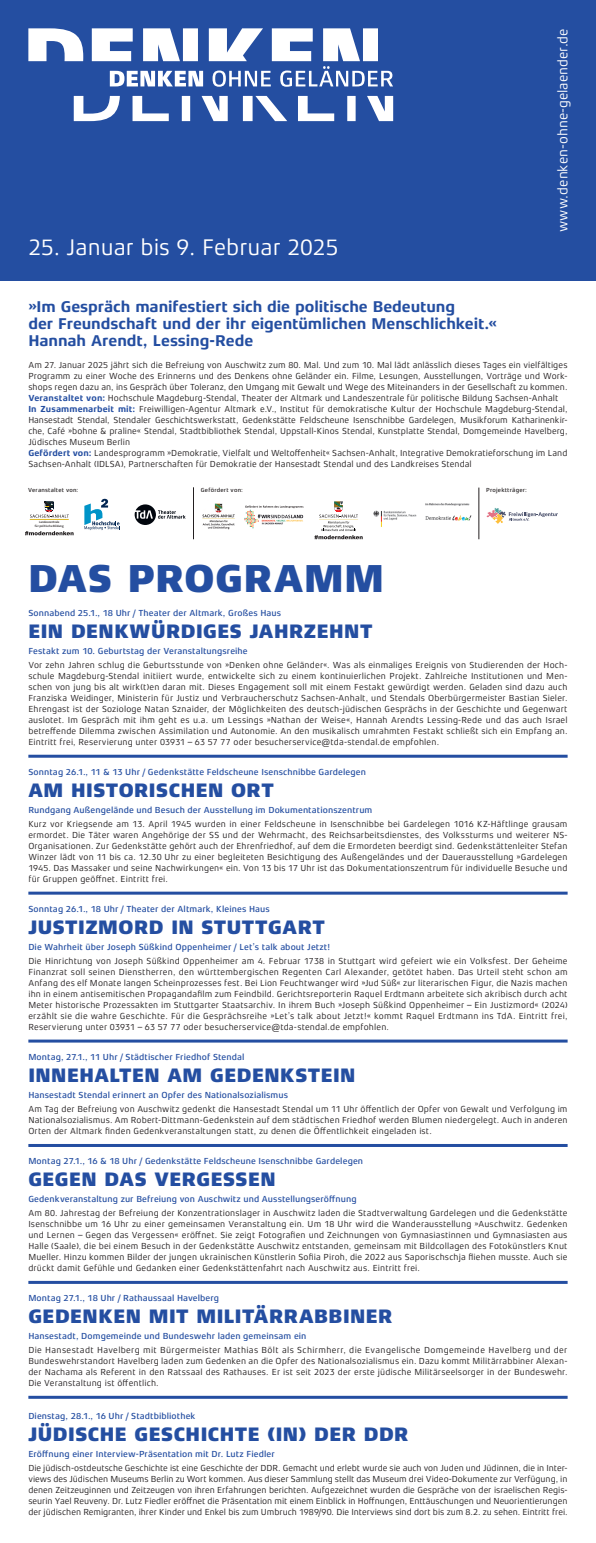
<style>
.page{position:relative;width:596px;height:1543px;background:#fff}
.page>*{position:absolute;margin:0;border:0;box-sizing:border-box;transform-origin:0 0}
.t1{font:800 39.6px "Xenois Sans Pro";letter-spacing:.02em;color:#244ea1}
.t2{font:23px "Xenois Sans Pro";color:#fff}
.t3{font:800 19.8px "Xenois Sans Pro";letter-spacing:.025em;color:#244ea1}
.t4{font:700 15.8px/17px "Xenois Sans Pro";letter-spacing:-.005em;color:#244ea1}
.t5{font:14px "Xenois Sans Pro";color:#fff}
.t6{font:8.9px/11px "Xenois Sans Pro";letter-spacing:.005em;color:#231f20;text-align:justify}
.t7{font:500 8.9px "Xenois Sans Pro";letter-spacing:.005em;color:#244ea1}
.t8{font:500 5.9px "Xenois Sans Pro";letter-spacing:.03em;color:#231f20}
.t9{font:600 3.1px/3.8px "The Sans C5";color:#231f20;text-align:center}
.s1{font-weight:700;color:#244ea1}
</style>
<div class="page">
<div style="left:0;top:0;width:595px;height:281px;background:#244ea1"></div>
<hr style="left:28px;top:754px;width:539px;height:3px;background:#244ea1">
<hr style="left:28px;top:891px;width:539px;height:3px;background:#244ea1">
<hr style="left:28px;top:1039px;width:539px;height:3px;background:#244ea1">
<hr style="left:28px;top:1143px;width:539px;height:3px;background:#244ea1">
<hr style="left:28px;top:1280px;width:539px;height:3px;background:#244ea1">
<hr style="left:28px;top:1395px;width:539px;height:3px;background:#244ea1">
<svg style="left:28px;top:28px;width:365px;height:59px"></svg>
<svg style="left:74px;top:96px;width:319px;height:25px"></svg>
<img style="left:202px;top:503px;width:33px;height:27px">
<img style="left:244px;top:505px;width:60px;height:24px">
<img style="left:425px;top:503px;width:47px;height:18px">
<img style="left:373px;top:510px;width:44px;height:17px">
<hr style="left:193px;top:487px;width:1px;height:52px;background:#231f20">
<hr style="left:478px;top:487px;width:1px;height:52px;background:#231f20">
<svg style="left:486px;top:508px;width:71px;height:16px"></svg>
<svg style="left:314px;top:501px;width:48px;height:38px"></svg>
<svg style="left:84px;top:499px;width:36px;height:31px"></svg>
<svg style="left:134px;top:504px;width:51px;height:21px"></svg>
<svg style="left:25px;top:531px;width:49px;height:4px"></svg>
<hr style="left:30px;top:519px;width:39px;height:1px;background:#ddb725">
<svg style="left:30px;top:501px;width:39px;height:16px"></svg>
<h2 class="t2" style="left:28px;top:234px;width:311px">25. Januar bis 9. Februar 2025</h2>
<h3 class="t5" style="left:554px;top:232px;width:205px;rotate:-90deg">www.denken-ohne-gelaender.de</h3>
<h3 class="t4" style="left:28px;top:298px;width:470px">»Im Gespräch manifestiert sich die politische Bedeutung<br>der Freundschaft und der ihr eigentümlichen Menschlichkeit.«<br>Hannah Arendt, Lessing-Rede</h3>
<p class="t6" style="left:28px;top:359px;width:540px;text-align:left">Am 27. Januar 2025 jährt sich die Befreiung von Auschwitz zum 80. Mal. Und zum 10. Mal lädt anlässlich dieses Tages ein vielfältiges Programm zu einer Woche des Erinnerns und des Denkens ohne Geländer ein. Filme, Lesungen, Ausstellungen, Vorträge und Work&shy;shops regen dazu an, ins Gespräch über Toleranz, den Umgang mit Gewalt und Wege des Miteinanders in der Gesellschaft zu kommen.<br><span class="s1">Veranstaltet von:</span> Hochschule Magdeburg-Stendal, Theater der Altmark und Landeszentrale für politische Bildung Sachsen-Anhalt <span class="s1">In Zusammenarbeit mit:</span> Freiwilligen-Agentur Altmark e.V., Institut für demokratische Kultur der Hochschule Magdeburg-Stendal, Hansestadt Stendal, Stendaler Geschichtswerkstatt, Gedenkstätte Feldscheune Isenschnibbe Gardelegen, Musikforum Katharinenkir&shy;che, Café »bohne &amp; praline« Stendal, Stadtbibliothek Stendal, Uppstall-Kinos Stendal, Kunstplatte Stendal, Domgemeinde Havelberg, Jüdisches Museum Berlin<br><span class="s1">Gefördert von:</span> Landesprogramm »Demokratie, Vielfalt und Weltoffenheit« Sachsen-Anhalt, Integrative Demokratieforschung im Land Sachsen-Anhalt (IDLSA), Partnerschaften für Demokratie der Hansestadt Stendal und des Landkreises Stendal</p>
<p class="t8" style="left:28px;top:486px;width:52px">Veranstaltet von:</p>
<p class="t8" style="left:201px;top:486px;width:44px">Gefördert von:</p>
<p class="t8" style="left:486px;top:486px;width:42px">Projektträger:</p>
<p class="t9" style="left:35px;top:520px;width:30px">Landeszentrale<br>für politische Bildung</p>
<h1 class="t1" style="left:28px;top:555px;width:357px">DAS PROGRAMM</h1>
<p class="t7" style="left:28px;top:608px;width:254px">Sonnabend 25.1., 18 Uhr / Theater der Altmark, Großes Haus</p>
<h3 class="t3" style="left:28px;top:620px;width:345px">EIN DENKWÜRDIGES JAHRZEHNT</h3>
<p class="t7" style="left:28px;top:645px;width:221px">Festakt zum 10. Geburtstag der Veranstaltungsreihe</p>
<p class="t6" style="left:28px;top:659px;width:540px">Vor zehn Jahren schlug die Geburtsstunde von »Denken ohne Geländer«. Was als einmaliges Ereignis von Studierenden der Hoch&shy;schule Magdeburg-Stendal initiiert wurde, entwickelte sich zu einem kontinuierlichen Projekt. Zahlreiche Institutionen und Men&shy;schen von jung bis alt wirk(t)en daran mit. Dieses Engagement soll mit einem Festakt gewürdigt werden. Geladen sind dazu auch Franziska Weidinger, Ministerin für Justiz und Verbraucherschutz Sachsen-Anhalt, und Stendals Oberbürgermeister Bastian Sieler.<br>Ehrengast ist der Soziologe Natan Sznaider, der Möglichkeiten des deutsch-jüdischen Gesprächs in der Geschichte und Gegenwart auslotet. Im Gespräch mit ihm geht es u.a. um Lessings »Nathan der Weise«, Hannah Arendts Lessing-Rede und das auch Israel betreffende Dilemma zwischen Assimilation und Autonomie. An den musikalisch umrahmten Festakt schließt sich ein Empfang an.<br>Eintritt frei, Reservierung unter 03931 – 63 57 77 oder besucherservice@tda-stendal.de empfohlen.</p>
<p class="t7" style="left:28px;top:766px;width:339px">Sonntag 26.1., 11 &amp; 13 Uhr / Gedenkstätte Feldscheune Isenschnibbe Gardelegen</p>
<h3 class="t3" style="left:28px;top:778px;width:247px">AM HISTORISCHEN ORT</h3>
<p class="t7" style="left:28px;top:804px;width:345px">Rundgang Außengelände und Besuch der Ausstellung im Dokumentationszentrum</p>
<p class="t6" style="left:28px;top:818px;width:540px">Kurz vor Kriegsende am 13. April 1945 wurden in einer Feldscheune in Isenschnibbe bei Gardelegen 1016 KZ-Häftlinge grausam ermordet. Die Täter waren Angehörige der SS und der Wehrmacht, des Reichsarbeitsdienstes, des Volkssturms und weiterer NS-Organisationen. Zur Gedenkstätte gehört auch der Ehrenfriedhof, auf dem die Ermordeten beerdigt sind. Gedenkstättenleiter Stefan Winzer lädt von 11 bis ca. 12.30 Uhr zu einer begleiteten Besichtigung des Außengeländes und der Dauerausstellung »Gardelegen 1945. Das Massaker und seine Nachwirkungen« ein. Von 13 bis 17 Uhr ist das Dokumentationszentrum für individuelle Besuche und für Gruppen geöffnet. Eintritt frei.</p>
<p class="t7" style="left:28px;top:903px;width:243px">Sonntag 26.1., 18 Uhr / Theater der Altmark, Kleines Haus</p>
<h3 class="t3" style="left:28px;top:915px;width:298px">JUSTIZMORD IN STUTTGART</h3>
<p class="t7" style="left:28px;top:941px;width:303px">Die Wahrheit über Joseph Süßkind Oppenheimer / Let’s talk about Jetzt!</p>
<p class="t6" style="left:28px;top:954px;width:540px">Die Hinrichtung von Joseph Süßkind Oppenheimer am 4. Februar 1738 in Stuttgart wird gefeiert wie ein Volksfest. Der Geheime Finanzrat soll seinen Dienstherren, den württembergischen Regenten Carl Alexander, getötet haben. Das Urteil steht schon am Anfang des elf Monate langen Scheinprozesses fest. Bei Lion Feuchtwanger wird »Jud Süß« zur literarischen Figur, die Nazis machen ihn in einem antisemitischen Propagandafilm zum Feindbild. Gerichtsreporterin Raquel Erdtmann arbeitete sich akribisch durch acht Meter historische Prozessakten im Stuttgarter Staatsarchiv. In ihrem Buch »Joseph Süßkind Oppenheimer – Ein Justizmord« (2024) erzählt sie die wahre Geschichte. Für die Gesprächsreihe »Let’s talk about Jetzt!« kommt Raquel Erdtmann ins TdA. Eintritt frei, Reservierung unter 03931 – 63 57 77 oder besucherservice@tda-stendal.de empfohlen.</p>
<p class="t7" style="left:28px;top:1051px;width:217px">Montag, 27.1., 11 Uhr / Städtischer Friedhof Stendal</p>
<h3 class="t3" style="left:28px;top:1063px;width:328px">INNEHALTEN AM GEDENKSTEIN</h3>
<p class="t7" style="left:28px;top:1089px;width:261px">Hansestadt Stendal erinnert an Opfer des Nationalsozialismus</p>
<p class="t6" style="left:28px;top:1102px;width:540px;line-height:11.3px">Am Tag der Befreiung von Auschwitz gedenkt die Hansestadt Stendal um 11 Uhr öffentlich der Opfer von Gewalt und Verfolgung im Nationalsozialismus. Am Robert-Dittmann-Gedenkstein auf dem städtischen Friedhof werden Blumen niedergelegt. Auch in anderen Orten der Altmark finden Gedenkveranstaltungen statt, zu denen die Öffentlichkeit eingeladen ist.</p>
<p class="t7" style="left:28px;top:1155px;width:336px">Montag 27.1., 16 &amp; 18 Uhr / Gedenkstätte Feldscheune Isenschnibbe Gardelegen</p>
<h3 class="t3" style="left:28px;top:1167px;width:249px">GEGEN DAS VERGESSEN</h3>
<p class="t7" style="left:28px;top:1193px;width:329px">Gedenkveranstaltung zur Befreiung von Auschwitz und Ausstellungseröffnung</p>
<p class="t6" style="left:28px;top:1207px;width:540px">Am 80. Jahrestag der Befreiung der Konzentrationslager in Auschwitz laden die Stadtverwaltung Gardelegen und die Gedenkstätte Isenschnibbe um 16 Uhr zu einer gemeinsamen Veranstaltung ein. Um 18 Uhr wird die Wanderausstellung »Auschwitz. Gedenken und Lernen – Gegen das Vergessen« eröffnet. Sie zeigt Fotografien und Zeichnungen von Gymnasiastinnen und Gymnasiasten aus Halle (Saale), die bei einem Besuch in der Gedenkstätte Auschwitz entstanden, gemeinsam mit Bildcollagen des Fotokünstlers Knut Mueller. Hinzu kommen Bilder der jungen ukrainischen Künstlerin Sofiia Piroh, die 2022 aus Saporischschja fliehen musste. Auch sie drückt damit Gefühle und Gedanken einer Gedenkstättenfahrt nach Auschwitz aus. Eintritt frei.</p>
<p class="t7" style="left:28px;top:1292px;width:192px">Montag 27.1., 18 Uhr / Rathaussaal Havelberg</p>
<h3 class="t3" style="left:28px;top:1304px;width:365px">GEDENKEN MIT MILITÄRRABBINER</h3>
<p class="t7" style="left:28px;top:1330px;width:279px">Hansestadt, Domgemeinde und Bundeswehr laden gemeinsam ein</p>
<p class="t6" style="left:28px;top:1344px;width:540px">Die Hansestadt Havelberg mit Bürgermeister Mathias Bölt als Schirmherr, die Evangelische Domgemeinde Havelberg und der Bundeswehrstandort Havelberg laden zum Gedenken an die Opfer des Nationalsozialismus ein. Dazu kommt Militärrabbiner Alexan&shy;der Nachama als Referent in den Ratssaal des Rathauses. Er ist seit 2023 der erste jüdische Militärseelsorger in der Bundeswehr.<br>Die Veranstaltung ist öffentlich.</p>
<p class="t7" style="left:28px;top:1410px;width:169px">Dienstag, 28.1., 16 Uhr / Stadtbibliothek</p>
<h3 class="t3" style="left:28px;top:1422px;width:381px">JÜDISCHE GESCHICHTE (IN) DER DDR</h3>
<p class="t7" style="left:28px;top:1448px;width:248px">Eröffnung einer Interview-Präsentation mit Dr. Lutz Fiedler</p>
<p class="t6" style="left:28px;top:1461px;width:540px">Die jüdisch-ostdeutsche Geschichte ist eine Geschichte der DDR. Gemacht und erlebt wurde sie auch von Juden und Jüdinnen, die in Inter&shy;views des Jüdischen Museums Berlin zu Wort kommen. Aus dieser Sammlung stellt das Museum drei Video-Dokumente zur Verfügung, in denen Zeitzeuginnen und Zeitzeugen von ihren Erfahrungen berichten. Aufgezeichnet wurden die Gespräche von der israelischen Regis&shy;seurin Yael Reuveny. Dr. Lutz Fiedler eröffnet die Präsentation mit einem Einblick in Hoffnungen, Enttäuschungen und Neuorientierungen der jüdischen Remigranten, ihrer Kinder und Enkel bis zum Umbruch 1989/90. Die Interviews sind dort bis zum 8.2. zu sehen. Eintritt frei.</p>
</div>
